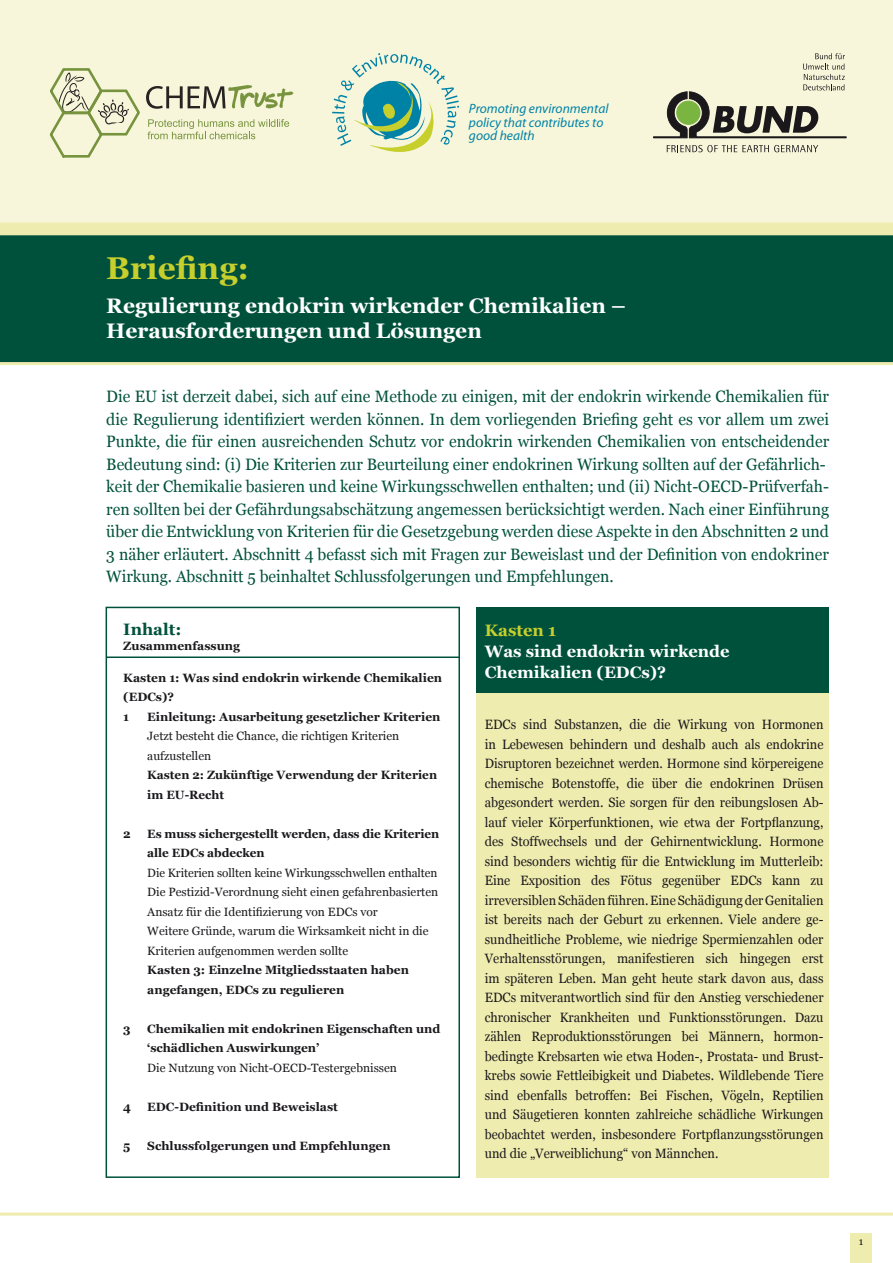
<style>
.page{position:relative;width:893px;height:1263px;background:#fff}
.page>*{position:absolute;margin:0;border:0;box-sizing:border-box;transform-origin:0 0}
.t1{font:700 31.5px "Georgia";color:#c7cf2d}
.t2{font:700 21px/25.2px "Georgia";color:#fff}
.t3{font:16.5px/22.5px "Georgia";color:#00513b;scale:.96 1}
.t4{font:700 16.5px/21px "Georgia";color:#fff}
.t5{font:700 16.5px "Georgia";color:#c7cf2d}
.t6{font:700 16.5px "Georgia";color:#00513b}
.t7{font:13.5px/19.5px "Georgia";color:#1a181b;text-align:justify;scale:.94 1}
.t8{font:italic 13.5px/13.5px "Myriad Pro";color:#0082a7}
.t9{font:700 12px/19.5px "Georgia";color:#1a181b}
.t10{font:12px/19.5px "Georgia";color:#1a181b}
.t11{font:10.5px "Georgia";color:#1a181b}
</style>
<div class="page">
<div style="left:476px;top:607px;width:353px;height:535px;background:#00513b"></div>
<div style="left:0;top:207px;width:893px;height:156px;background:#00513b"></div>
<div style="left:0;top:0;width:893px;height:228px;background:#f7f6da"></div>
<hr style="left:0;top:362px;width:893px;height:3px;background:#efecb0">
<div style="left:0;top:223px;width:893px;height:12px;background:#efecb0"></div>
<svg style="left:50px;top:68px;width:90px;height:90px"></svg>
<svg style="left:146px;top:85px;width:147px;height:24px"></svg>
<svg style="left:147px;top:119px;width:142px;height:20px"></svg>
<svg style="left:332px;top:53px;width:127px;height:99px"></svg>
<div style="left:476px;top:694px;width:353px;height:484px;background:#efecb0"></div>
<div style="left:106px;top:607px;width:354px;height:571px;border:2px solid #00513b"></div>
<hr style="left:0;top:1212px;width:893px;height:3px;background:#efecb0">
<div style="left:850px;top:1233px;width:22px;height:30px;background:#efecb0"></div>
<hr style="left:106px;top:656px;width:353px;height:2px;background:#00513b">
<svg style="left:653px;top:53px;width:194px;height:85px"></svg>
<svg style="left:667px;top:145px;width:151px;height:7px"></svg>
<p class="t8" style="left:469px;top:102px;width:141px">Promoting environmental policy that contributes to good health</p>
<h1 class="t1" style="left:106px;top:248px;width:144px">Briefing:</h1>
<h2 class="t2" style="left:106px;top:293px;width:521px">Regulierung endokrin wirkender Chemikalien –<br>Herausforderungen und Lösungen</h2>
<p class="t3" style="left:106px;top:386px;width:754px">Die EU ist derzeit dabei, sich auf eine Methode zu einigen, mit der endokrin wirkende Chemikalien für die Regulierung identifiziert werden können. In dem vorliegenden Briefing geht es vor allem um zwei Punkte, die für einen ausreichenden Schutz vor endokrin wirkenden Chemikalien von entscheidender Bedeutung sind: (i) Die Kriterien zur Beurteilung einer endokrinen Wirkung sollten auf der Gefährlich&shy;keit der Chemikalie basieren und keine Wirkungsschwellen enthalten; und (ii) Nicht-OECD-Prüfverfah&shy;ren sollten bei der Gefährdungsabschätzung angemessen berücksichtigt werden. Nach einer Einführung über die Entwicklung von Kriterien für die Gesetzgebung werden diese Aspekte in den Abschnitten 2 und 3 näher erläutert. Abschnitt 4 befasst sich mit Fragen zur Beweislast und der Definition von endokriner Wirkung. Abschnitt 5 beinhaltet Schlussfolgerungen und Empfehlungen.</p>
<p class="t6" style="left:123px;top:618px;width:60px">Inhalt:</p>
<p class="t9" style="left:123px;top:636px;width:118px">Zusammenfassung</p>
<p class="t9" style="left:123px;top:668px;width:320px">Kasten 1: Was sind endokrin wirkende Chemikalien (EDCs)?<br>1</p>
<p class="t9" style="left:147px;top:707px;width:295px">Einleitung: Ausarbeitung gesetzlicher Kriterien</p>
<p class="t10" style="left:147px;top:726px;width:253px">Jetzt besteht die Chance, die richtigen Kriterien aufzustellen</p>
<p class="t9" style="left:147px;top:765px;width:291px">Kasten 2: Zukünftige Verwendung der Kriterien im EU-Recht</p>
<p class="t9" style="left:123px;top:824px;width:9px">2</p>
<p class="t9" style="left:147px;top:824px;width:293px">Es muss sichergestellt werden, dass die Kriterien alle EDCs abdecken</p>
<p class="t10" style="left:147px;top:863px;width:292px">Die Kriterien sollten keine Wirkungsschwellen enthalten Die Pestizid-Verordnung sieht einen gefahrenbasierten Ansatz für die Identifizierung von EDCs vor<br>Weitere Gründe, warum die Wirksamkeit nicht in die Kriterien aufgenommen werden sollte</p>
<p class="t9" style="left:147px;top:960px;width:263px">Kasten 3: Einzelne Mitgliedsstaaten haben angefangen, EDCs zu regulieren</p>
<p class="t9" style="left:123px;top:1019px;width:9px">3</p>
<p class="t9" style="left:147px;top:1019px;width:295px">Chemikalien mit endokrinen Eigenschaften und ‘schädlichen Auswirkungen’</p>
<p class="t10" style="left:147px;top:1058px;width:251px">Die Nutzung von Nicht-OECD-Testergebnissen</p>
<p class="t9" style="left:123px;top:1097px;width:9px">4</p>
<p class="t9" style="left:147px;top:1097px;width:192px">EDC-Definition und Beweislast</p>
<p class="t9" style="left:123px;top:1136px;width:9px">5</p>
<p class="t9" style="left:147px;top:1136px;width:245px">Schlussfolgerungen und Empfehlungen</p>
<p class="t5" style="left:485px;top:620px;width:73px">Kasten 1</p>
<p class="t4" style="left:485px;top:641px;width:246px">Was sind endokrin wirkende<br>Chemikalien (EDCs)?</p>
<p class="t7" style="left:485px;top:715px;width:362px">EDCs sind Substanzen, die die Wirkung von Hormonen in Lebewesen behindern und deshalb auch als endokrine Disruptoren bezeichnet werden. Hormone sind körpereigene chemische Botenstoffe, die über die endokrinen Drüsen abgesondert werden. Sie sorgen für den reibungslosen Ab&shy;lauf vieler Körperfunktionen, wie etwa der Fortpflanzung, des Stoffwechsels und der Gehirnentwicklung. Hormone sind besonders wichtig für die Entwicklung im Mutterleib:<br>Eine Exposition des Fötus gegenüber EDCs kann zu irreversiblen Schäden führen. Eine Schädigung der Genitalien ist bereits nach der Geburt zu erkennen. Viele andere ge&shy;sundheitliche Probleme, wie niedrige Spermienzahlen oder Verhaltensstörungen, manifestieren sich hingegen erst im späteren Leben. Man geht heute stark davon aus, dass EDCs mitverantwortlich sind für den Anstieg verschiedener chronischer Krankheiten und Funktionsstörungen. Dazu zählen Reproduktionsstörungen bei Männern, hormon&shy;bedingte Krebsarten wie etwa Hoden-, Prostata- und Brust&shy;krebs sowie Fettleibigkeit und Diabetes. Wildlebende Tiere sind ebenfalls betroffen: Bei Fischen, Vögeln, Reptilien und Säugetieren konnten zahlreiche schädliche Wirkungen beobachtet werden, insbesondere Fortpflanzungsstörungen und die „Verweiblichung“ von Männchen.</p>
<p class="t11" style="left:859px;top:1235px;width:6px">1</p>
</div>
